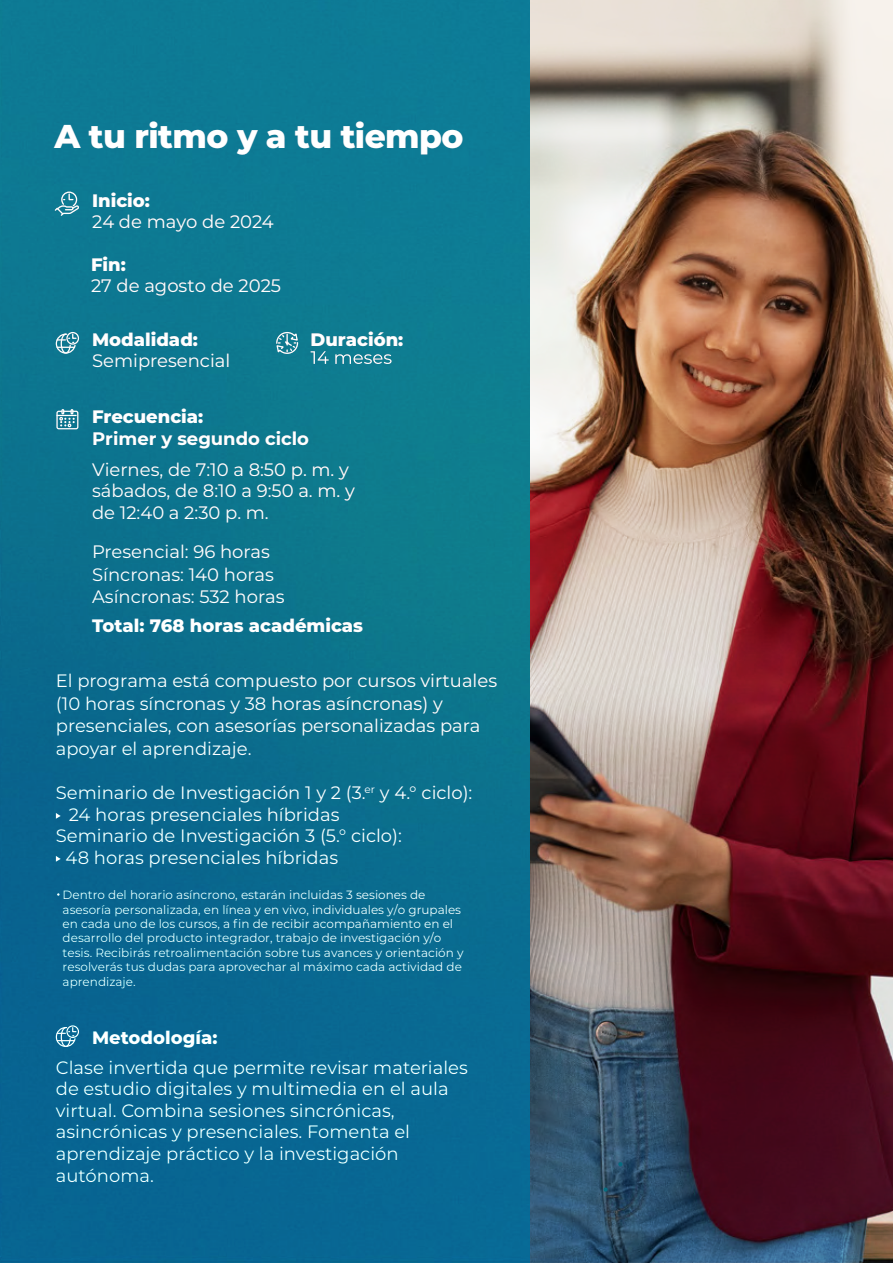
<style>
.page{position:relative;width:893px;height:1263px;background:#fff}
.page>*{position:absolute;margin:0;border:0;box-sizing:border-box;transform-origin:0 0}
.t1{font:800 33px "Montserrat";letter-spacing:-.015em;color:#fff}
.t2{font:18px/21.6px "Montserrat";color:#fff}
.t3{font:800 18px "Montserrat";color:#fff}
.t4{font:700 18px "Montserrat";color:#fff}
.t5{font:12px/14.4px "Montserrat";color:#fff}
</style>
<div class="page">
<img style="left:530px;top:0;width:363px;height:1263px">
<svg style="left:618px;top:1162px;width:4px;height:4px"></svg>
<svg style="left:603px;top:1187px;width:5px;height:5px"></svg>
<div style="left:0;top:0;width:530px;height:1263px;background:linear-gradient(to right,#0a6c8f,#0c7691)"></div>
<svg style="left:92px;top:1116px;width:5px;height:5px"></svg>
<div style="left:66px;top:1025px;width:13px;height:13px;border:1px solid #fff;border-radius:50%"></div>
<svg style="left:55px;top:1026px;width:22px;height:22px"></svg>
<svg style="left:54px;top:191px;width:26px;height:26px"></svg>
<svg style="left:311px;top:351px;width:80px;height:13px"></svg>
<svg style="left:276px;top:331px;width:23px;height:23px"></svg>
<div style="left:56px;top:411px;width:22px;height:18px;border:1px solid #fff;border-radius:2px"></div>
<svg style="left:57px;top:409px;width:19px;height:18px"></svg>
<div style="left:66px;top:332px;width:13px;height:13px;border:1px solid #fff;border-radius:50%"></div>
<svg style="left:55px;top:333px;width:22px;height:21px"></svg>
<svg style="left:56px;top:813px;width:5px;height:6px"></svg>
<svg style="left:56px;top:856px;width:5px;height:6px"></svg>
<h1 class="t1" style="left:55px;top:112px;width:410px">A tu ritmo y a tu tiempo</h1>
<p class="t3" style="left:92px;top:188px;width:59px">Inicio:</p>
<p class="t2" style="left:92px;top:210px;width:183px">24 de mayo de 2024</p>
<p class="t3" style="left:91px;top:252px;width:36px">Fin:</p>
<p class="t2" style="left:91px;top:275px;width:192px">27 de agosto de 2025</p>
<p class="t3" style="left:92px;top:326px;width:107px">Modalidad:</p>
<p class="t3" style="left:311px;top:326px;width:94px">Duración:</p>
<p class="t2" style="left:92px;top:349px;width:140px">Semipresencial</p>
<p class="t3" style="left:92px;top:403px;width:113px">Frecuencia:</p>
<p class="t4" style="left:92px;top:426px;width:218px">Primer y segundo ciclo</p>
<p class="t2" style="left:92px;top:458px;width:264px">Viernes, de 7:10 a 8:50 p. m. y sábados, de 8:10 a 9:50 a. m. y de 12:40 a 2:30 p. m.</p>
<p class="t2" style="left:92px;top:540px;width:194px;line-height:22.5px">Presencial: 96 horas<br>Síncronas: 140 horas<br>Asíncronas: 532 horas</p>
<p class="t3" style="left:92px;top:613px;width:272px">Total: 768 horas académicas</p>
<p class="t2" style="left:56px;top:669px;width:443px;line-height:22.5px">El programa está compuesto por cursos virtuales (10 horas síncronas y 38 horas asíncronas) y presenciales, con asesorías personalizadas para apoyar el aprendizaje.</p>
<p class="t2" style="left:56px;top:781px;width:418px">Seminario de Investigación 1 y 2 (3.<sup>er</sup> y 4.° ciclo):</p>
<p class="t2" style="left:69px;top:803px;width:272px">24 horas presenciales híbridas</p>
<p class="t2" style="left:56px;top:824px;width:348px">Seminario de Investigación 3 (5.° ciclo):</p>
<p class="t2" style="left:66px;top:846px;width:274px">48 horas presenciales híbridas</p>
<p class="t5" style="left:63px;top:887px;width:402px">Dentro del horario asíncrono, estarán incluidas 3 sesiones de asesoría personalizada, en línea y en vivo, individuales y/o grupales en cada uno de los cursos, a fin de recibir acompañamiento en el desarrollo del producto integrador, trabajo de investigación y/o tesis. Recibirás retroalimentación sobre tus avances y orientación y resolverás tus dudas para aprovechar al máximo cada actividad de aprendizaje.</p>
<p class="t3" style="left:92px;top:1025px;width:127px">Metodología:</p>
<p class="t2" style="left:56px;top:1056px;width:414px">Clase invertida que permite revisar materiales de estudio digitales y multimedia en el aula virtual. Combina sesiones sincrónicas, asincrónicas y presenciales. Fomenta el aprendizaje práctico y la investigación autónoma.</p>
</div>
